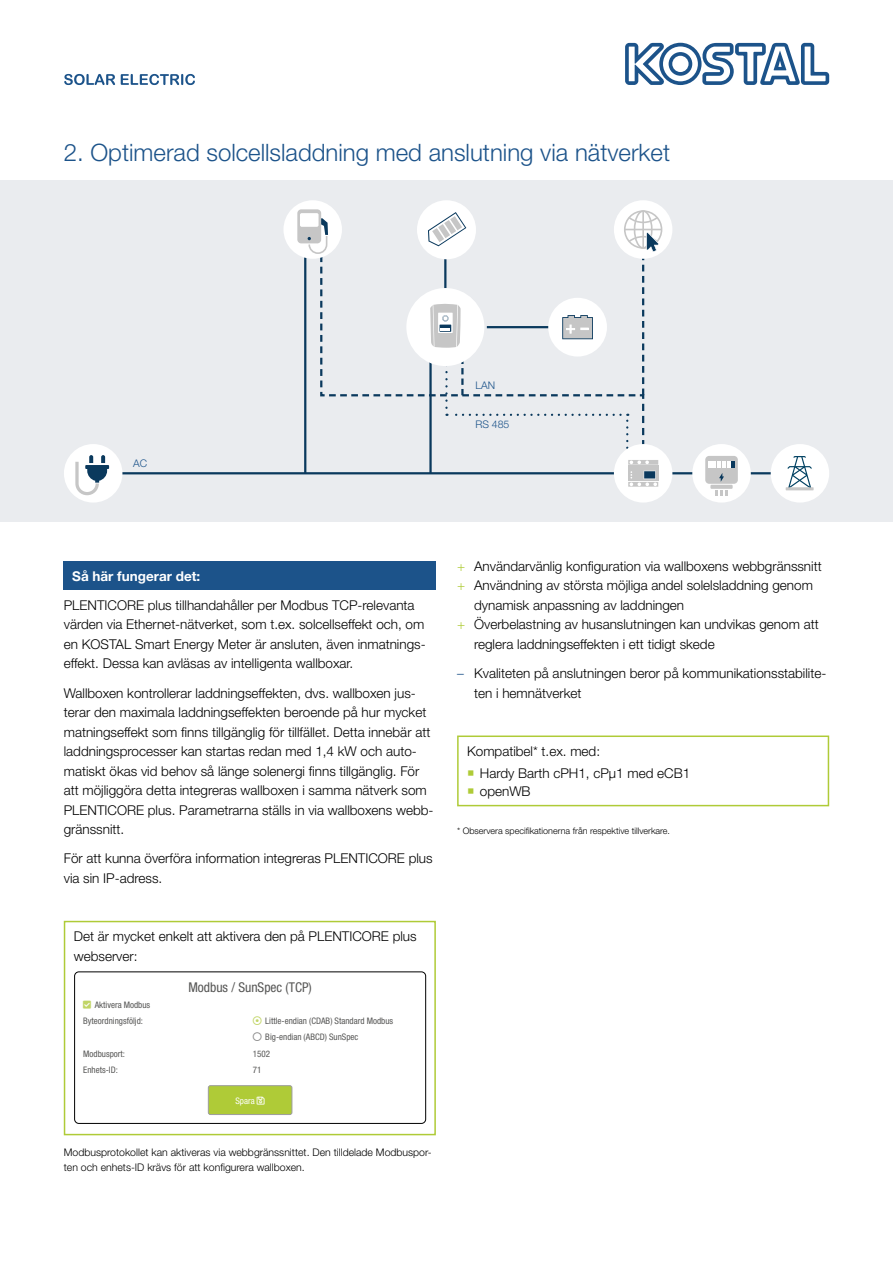
<style>
.page{position:relative;width:893px;height:1263px;background:#fff}
.page>*{position:absolute;margin:0;border:0;box-sizing:border-box;transform-origin:0 0}
.t1{font:300 24px "Helvetica Neue LT Pro";color:#1c538a}
.t2{font:300 13.5px/19.5px "Helvetica Neue LT Pro";color:#000}
.t3{font:condensed 13.5px "Helvetica Neue LT Pro";color:#575756}
.t4{font:700 13.5px "Helvetica Neue LT Pro";color:#fff}
.t5{font:300 10.5px/15px "Helvetica Neue LT Pro";color:#000}
.t6{font:300 10.5px "Helvetica Neue LT Pro";color:#1c538a}
.t7{font:condensed 9px/16.2px "Helvetica Neue LT Pro";color:#575756}
.t8{font:300 9px "Helvetica Neue LT Pro";color:#000}
.t9{font:condensed 9px "Helvetica Neue LT Pro";color:#fff}
.s1{color:#c1d566}
.s2{color:#878787}
.s3{color:#afcb37}
.s4{color:#1c538a}
</style>
<div class="page">
<div style="left:0;top:181px;width:893px;height:341px;background:#eaecef"></div>
<svg style="left:625px;top:43px;width:204px;height:42px"></svg>
<svg style="left:64px;top:74px;width:51px;height:11px"></svg>
<svg style="left:121px;top:74px;width:74px;height:11px"></svg>
<div style="left:64px;top:561px;width:372px;height:29px;background:#1c538a"></div>
<div style="left:457px;top:735px;width:372px;height:71px;border:2px solid #afcb37"></div>
<hr style="left:429px;top:331px;width:3px;height:142px;background:#0a395d">
<hr style="left:304px;top:249px;width:2px;height:224px;background:#0a395d">
<hr style="left:93px;top:472px;width:688px;height:2px;background:#0a395d">
<div style="left:692px;top:444px;width:59px;height:58px;background:#fff;border-radius:50%"></div>
<div style="left:705px;top:456px;width:33px;height:28px;background:#c6c6c6;border-radius:4px"></div>
<hr style="left:710px;top:485px;width:23px;height:4px;background:#c6c6c6">
<svg style="left:715px;top:490px;width:13px;height:5px"></svg>
<svg style="left:708px;top:462px;width:27px;height:20px"></svg>
<div style="left:614px;top:200px;width:58px;height:59px;background:#fff;border-radius:50%"></div>
<div style="left:624px;top:210px;width:38px;height:39px;border:2px solid #c6c6c6;border-radius:50%"></div>
<div style="left:634px;top:210px;width:19px;height:39px;border:2px solid #c6c6c6;border-radius:50%"></div>
<hr style="left:625px;top:229px;width:37px;height:1px;background:#c6c6c6">
<hr style="left:642px;top:211px;width:2px;height:37px;background:#c6c6c6">
<div style="left:614px;top:444px;width:58px;height:58px;background:#fff;border-radius:50%"></div>
<div style="left:628px;top:466px;width:30px;height:15px;background:#c6c6c6"></div>
<svg style="left:628px;top:471px;width:30px;height:16px"></svg>
<div style="left:283px;top:200px;width:59px;height:59px;background:#fff;border-radius:50%"></div>
<div style="left:297px;top:209px;width:24px;height:34px;background:#c6c6c6;border-radius:4px"></div>
<div style="left:300px;top:213px;width:19px;height:14px;background:#fff;border-radius:2px"></div>
<div style="left:64px;top:444px;width:58px;height:58px;background:#fff;border-radius:50%"></div>
<svg style="left:74px;top:455px;width:35px;height:42px"></svg>
<div style="left:417px;top:200px;width:59px;height:59px;background:#fff;border-radius:50%"></div>
<div style="left:771px;top:444px;width:58px;height:58px;background:#fff;border-radius:50%"></div>
<svg style="left:787px;top:456px;width:25px;height:31px"></svg>
<hr style="left:786px;top:487px;width:28px;height:3px;background:#c6c6c6">
<svg style="left:308px;top:212px;width:351px;height:253px"></svg>
<div style="left:64px;top:921px;width:372px;height:214px;border:2px solid #afcb37"></div>
<div style="left:208px;top:1086px;width:84px;height:28px;background:#afcb37;border-radius:2px"></div>
<div style="left:208px;top:1085px;width:84px;height:30px;border:1px solid #9d9d9c;border-radius:2px"></div>
<div style="left:74px;top:972px;width:352px;height:151px;border:1px solid #000;border-radius:4px"></div>
<h1 class="t1" style="left:64px;top:138px;width:608px">2. Optimerad solcellsladdning med anslutning via nätverket</h1>
<p class="t6" style="left:475px;top:379px;width:21px">LAN</p>
<p class="t6" style="left:133px;top:457px;width:16px">AC</p>
<p class="t6" style="left:475px;top:418px;width:36px">RS 485</p>
<p class="t4" style="left:72px;top:567px;width:130px">Så här fungerar det:</p>
<p class="t2" style="left:64px;top:595px;width:363px">PLENTICORE plus tillhandahåller per Modbus TCP-relevanta värden via Ethernet-nätverket, som t.ex. solcellseffekt och, om en KOSTAL Smart Energy Meter är ansluten, även inmatnings&shy;effekt. Dessa kan avläsas av intelligenta wallboxar.</p>
<p class="t2" style="left:64px;top:683px;width:371px">Wallboxen kontrollerar laddningseffekten, dvs. wallboxen jus&shy;terar den maximala laddningseffekten beroende på hur mycket matningseffekt som finns tillgänglig för tillfället. Detta innebär att laddningsprocesser kan startas redan med 1,4 kW och auto&shy;matiskt ökas vid behov så länge solenergi finns tillgänglig. För att möjliggöra detta integreras wallboxen i samma nätverk som PLENTICORE plus. Parametrarna ställs in via wallboxens webb&shy;gränssnitt.</p>
<p class="t2" style="left:64px;top:848px;width:370px">För att kunna överföra information integreras PLENTICORE plus via sin IP-adress.</p>
<p class="t2" style="left:74px;top:926px;width:344px">Det är mycket enkelt att aktivera den på PLENTICORE plus webserver:</p>
<p class="t3" style="left:188px;top:979px;width:125px">Modbus / SunSpec (TCP)</p>
<p class="t7" style="left:83px;top:996px;width:69px"><span class="s1">▲❑◆</span> Aktivera Modbus<br>Byteordningsföljd:</p>
<p class="t7" style="left:253px;top:1013px;width:142px"><span class="s1">□▼●</span> Little-endian (CDAB) Standard Modbus</p>
<p class="t7" style="left:253px;top:1029px;width:107px"><span class="s2">●</span> Big-endian (ABCD) SunSpec</p>
<p class="t7" style="left:83px;top:1045px;width:43px">Modbusport:</p>
<p class="t7" style="left:253px;top:1045px;width:19px">1502</p>
<p class="t7" style="left:83px;top:1061px;width:36px">Enhets-ID:</p>
<p class="t7" style="left:253px;top:1061px;width:10px">71</p>
<p class="t9" style="left:235px;top:1095px;width:21px">Spara</p>
<p class="t5" style="left:64px;top:1144px;width:369px">Modbusprotokollet kan aktiveras via webbgränssnittet. Den tilldelade Modbuspor&shy;ten och enhets-ID krävs för att konfigurera wallboxen.</p>
<p class="t2" style="left:457px;top:556px;width:366px"><span class="s3">+</span> Användarvänlig konfiguration via wallboxens webbgränssnitt</p>
<p class="t2" style="left:457px;top:575px;width:357px"><span class="s3">+</span> Användning av största möjliga andel solelsladdning genom</p>
<p class="t2" style="left:474px;top:595px;width:212px">dynamisk anpassning av laddningen</p>
<p class="t2" style="left:457px;top:614px;width:363px"><span class="s3">+</span> Överbelastning av husanslutningen kan undvikas genom att</p>
<p class="t2" style="left:474px;top:634px;width:242px">reglera laddningseffekten i ett tidigt skede</p>
<p class="t2" style="left:474px;top:663px;width:354px;text-indent:-17px"><span class="s4">–</span> Kvaliteten på anslutningen beror på kommunikationsstabilite&shy;ten i hemnätverket</p>
<p class="t2" style="left:480px;top:740px;width:212px;line-height:22.2px;text-indent:-13px">Kompatibel* t.ex. med:<br>Hardy Barth cPH1, cPµ1 med eCB1</p>
<p class="t2" style="left:480px;top:781px;width:52px">openWB</p>
<p class="t8" style="left:457px;top:825px;width:214px">* Observera specifikationerna från respektive tillverkare.</p>
</div>
